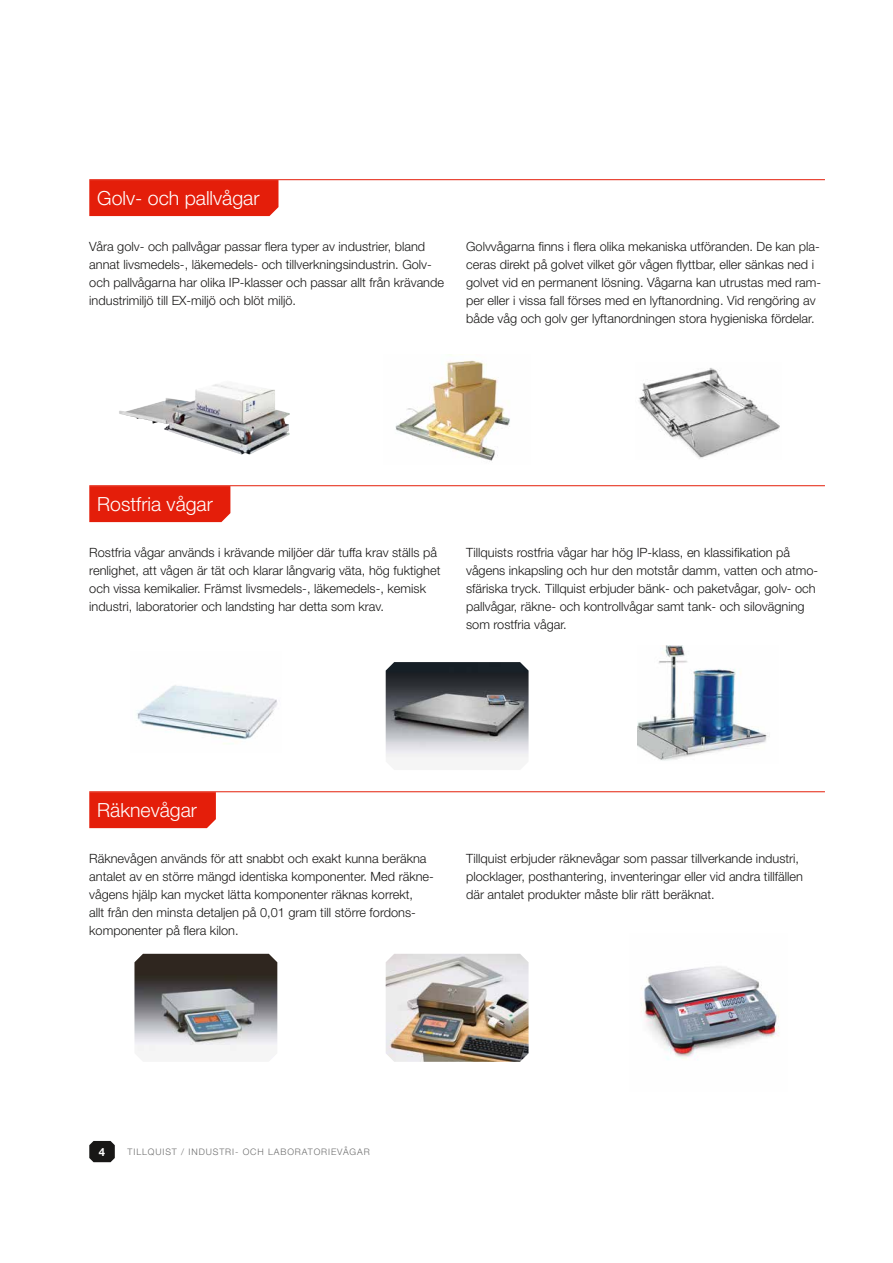
<style>
.page{position:relative;width:893px;height:1263px;background:#fff}
.page>*{position:absolute;margin:0;border:0;box-sizing:border-box;transform-origin:0 0}
.t1{font:300 19.5px "Helvetica Neue LT Std";color:#fff}
.t2{font:300 12.75px/18px "Helvetica Neue LT Std";color:#181716}
.t3{font:700 11.25px "Helvetica Neue LT Std";color:#fff}
.t4{font:300 9px "Helvetica Neue LT Std";letter-spacing:.1em;color:#6e6e6e}
</style>
<div class="page">
<svg style="left:89px;top:1141px;width:26px;height:21px"></svg>
<div style="left:89px;top:180px;width:189px;height:36px;background:#e41e0a"></div>
<hr style="left:89px;top:179px;width:736px;height:1px;background:#e41e0a">
<img style="left:119px;top:384px;width:171px;height:71px">
<img style="left:395px;top:354px;width:115px;height:107px">
<div style="left:89px;top:792px;width:127px;height:36px;background:#e41e0a"></div>
<hr style="left:89px;top:791px;width:736px;height:1px;background:#e41e0a">
<img style="left:134px;top:954px;width:143px;height:105px">
<img style="left:386px;top:954px;width:143px;height:108px">
<img style="left:641px;top:966px;width:138px;height:94px">
<div style="left:89px;top:486px;width:141px;height:36px;background:#e41e0a"></div>
<hr style="left:89px;top:485px;width:736px;height:1px;background:#e41e0a">
<img style="left:137px;top:685px;width:141px;height:59px">
<img style="left:386px;top:662px;width:143px;height:96px">
<img style="left:638px;top:645px;width:131px;height:116px">
<img style="left:638px;top:368px;width:142px;height:91px">
<h1 class="t1" style="left:97px;top:186px;width:164px">Golv- och pallvågar</h1>
<p class="t2" style="left:89px;top:237px;width:356px">Våra golv- och pallvågar passar flera typer av industrier, bland annat livsmedels-, läkemedels- och tillverkningsindustrin. Golv&shy;och pallvågarna har olika IP-klasser och passar allt från krävande industrimiljö till EX-miljö och blöt miljö.</p>
<p class="t2" style="left:466px;top:238px;width:357px">Golvvågarna finns i flera olika mekaniska utföranden. De kan pla&shy;ceras direkt på golvet vilket gör vågen flyttbar, eller sänkas ned i golvet vid en permanent lösning. Vågarna kan utrustas med ram&shy;per eller i vissa fall förses med en lyftanordning. Vid rengöring av både våg och golv ger lyftanordningen stora hygieniska fördelar.</p>
<h1 class="t1" style="left:97px;top:492px;width:117px">Rostfria vågar</h1>
<p class="t2" style="left:89px;top:543px;width:353px">Rostfria vågar används i krävande miljöer där tuffa krav ställs på renlighet, att vågen är tät och klarar långvarig väta, hög fuktighet och vissa kemikalier. Främst livsmedels-, läkemedels-, kemisk industri, laboratorier och landsting har detta som krav.</p>
<p class="t2" style="left:466px;top:544px;width:352px">Tillquists rostfria vågar har hög IP-klass, en klassifikation på vågens inkapsling och hur den motstår damm, vatten och atmo&shy;sfäriska tryck. Tillquist erbjuder bänk- och paketvågar, golv- och pallvågar, räkne- och kontrollvågar samt tank- och silovägning som rostfria vågar.</p>
<h1 class="t1" style="left:97px;top:798px;width:101px">Räknevågar</h1>
<p class="t2" style="left:89px;top:849px;width:345px">Räknevågen används för att snabbt och exakt kunna beräkna antalet av en större mängd identiska komponenter. Med räkne&shy;vågens hjälp kan mycket lätta komponenter räknas korrekt,<br>allt från den minsta detaljen på 0,01 gram till större fordons&shy;komponenter på flera kilon.</p>
<p class="t2" style="left:466px;top:850px;width:338px">Tillquist erbjuder räknevågar som passar tillverkande industri, plocklager, posthantering, inventeringar eller vid andra tillfällen där antalet produkter måste blir rätt beräknat.</p>
<p class="t3" style="left:99px;top:1144px;width:8px">4</p>
<p class="t4" style="left:128px;top:1146px;width:244px">TILLQUIST / INDUSTRI- OCH LABORATORIEVÅGAR</p>
</div>
